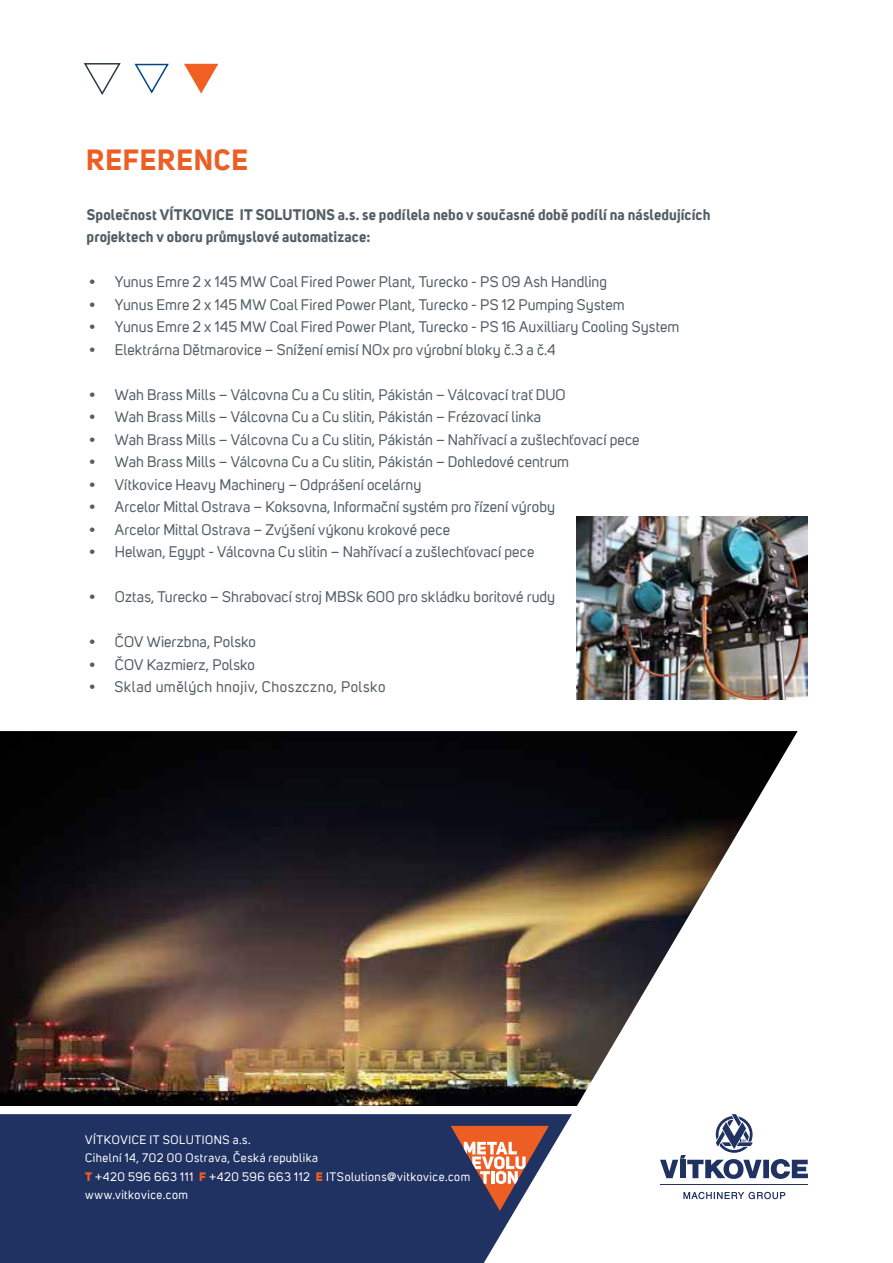
<style>
.page{position:relative;width:893px;height:1263px;background:#fff}
.page>*{position:absolute;margin:0;border:0;box-sizing:border-box;transform-origin:0 0}
.t1{font:700 28.5px "Uni Sans";letter-spacing:.025em;color:#ec5e24}
.t2{font:15px "Uni Sans";letter-spacing:.01em;color:#525e66}
.t3{font:700 15px/22.5px "Uni Sans";letter-spacing:.01em;color:#525e66}
.t4{font:15px "Uni Sans";letter-spacing:.035em;color:#525e66}
.t5{font:12px/18px "Uni Sans";letter-spacing:.045em;color:#fff}
.s1{font-weight:800;color:#ec5e24}
</style>
<div class="page">
<svg style="left:0;top:1114px;width:572px;height:149px;background:#30416d"></svg>
<div style="left:763px;top:1160px;width:6px;height:18px;background:#203262"></div>
<svg style="left:660px;top:1114px;width:102px;height:65px"></svg>
<svg style="left:771px;top:1159px;width:37px;height:20px"></svg>
<hr style="left:660px;top:1184px;width:148px;height:1px;background:#203262">
<svg style="left:683px;top:1192px;width:102px;height:7px"></svg>
<svg style="left:451px;top:1126px;width:98px;height:85px"></svg>
<svg style="left:134px;top:63px;width:35px;height:31px"></svg>
<svg style="left:184px;top:64px;width:34px;height:30px"></svg>
<svg style="left:83px;top:63px;width:38px;height:32px"></svg>
<img style="left:0;top:731px;width:798px;height:375px">
<img style="left:577px;top:516px;width:231px;height:183px">
<h1 class="t1" style="left:86px;top:143px;width:163px">REFERENCE</h1>
<p class="t3" style="left:87px;top:203px;width:625px">Společnost VÍTKOVICE IT SOLUTIONS a.s. se podílela nebo v současné době podílí na následujících projektech v oboru průmyslové automatizace:</p>
<p class="t2" style="left:89px;top:273px;width:519px">• Yunus Emre 2 x 145 MW Coal Fired Power Plant, Turecko - PS 09 Ash Handling</p>
<p class="t2" style="left:89px;top:296px;width:537px">• Yunus Emre 2 x 145 MW Coal Fired Power Plant, Turecko - PS 12 Pumping System</p>
<p class="t2" style="left:89px;top:318px;width:592px">• Yunus Emre 2 x 145 MW Coal Fired Power Plant, Turecko - PS 16 Auxilliary Cooling System</p>
<p class="t2" style="left:89px;top:341px;width:468px">• Elektrárna Dětmarovice – Snížení emisí NOx pro výrobní bloky č.3 a č.4</p>
<p class="t2" style="left:89px;top:386px;width:478px">• Wah Brass Mills – Válcovna Cu a Cu slitin, Pákistán – Válcovací trať DUO</p>
<p class="t2" style="left:89px;top:408px;width:453px">• Wah Brass Mills – Válcovna Cu a Cu slitin, Pákistán – Frézovací linka</p>
<p class="t2" style="left:89px;top:431px;width:552px">• Wah Brass Mills – Válcovna Cu a Cu slitin, Pákistán – Nahřívací a zušlechťovací pece</p>
<p class="t2" style="left:89px;top:453px;width:481px">• Wah Brass Mills – Válcovna Cu a Cu slitin, Pákistán – Dohledové centrum</p>
<p class="t2" style="left:89px;top:476px;width:334px">• Vítkovice Heavy Machinery – Odprášení ocelárny</p>
<p class="t2" style="left:89px;top:498px;width:467px">• Arcelor Mittal Ostrava – Koksovna, Informační systém pro řízení výroby</p>
<p class="t2" style="left:89px;top:521px;width:362px">• Arcelor Mittal Ostrava – Zvýšení výkonu krokové pece</p>
<p class="t2" style="left:89px;top:543px;width:446px">• Helwan, Egypt - Válcovna Cu slitin – Nahřívací a zušlechťovací pece</p>
<p class="t2" style="left:89px;top:588px;width:467px">• Oztas, Turecko – Shrabovací stroj MBSk 600 pro skládku boritové rudy</p>
<p class="t2" style="left:89px;top:633px;width:168px">• ČOV Wierzbna, Polsko</p>
<p class="t2" style="left:89px;top:656px;width:167px">• ČOV Kazmierz, Polsko</p>
<p class="t4" style="left:89px;top:678px;width:298px">• Sklad umělých hnojiv, Choszczno, Polsko</p>
<p class="t5" style="left:85px;top:1131px;width:387px">VÍTKOVICE IT SOLUTIONS a.s.<br>Cihelní 14, 702 00 Ostrava, Česká republika<br><span class="s1">T</span> +420 596 663 111 <span class="s1">F</span> +420 596 663 112 <span class="s1">E</span> ITSolutions@vitkovice.com www.vitkovice.com</p>
</div>
